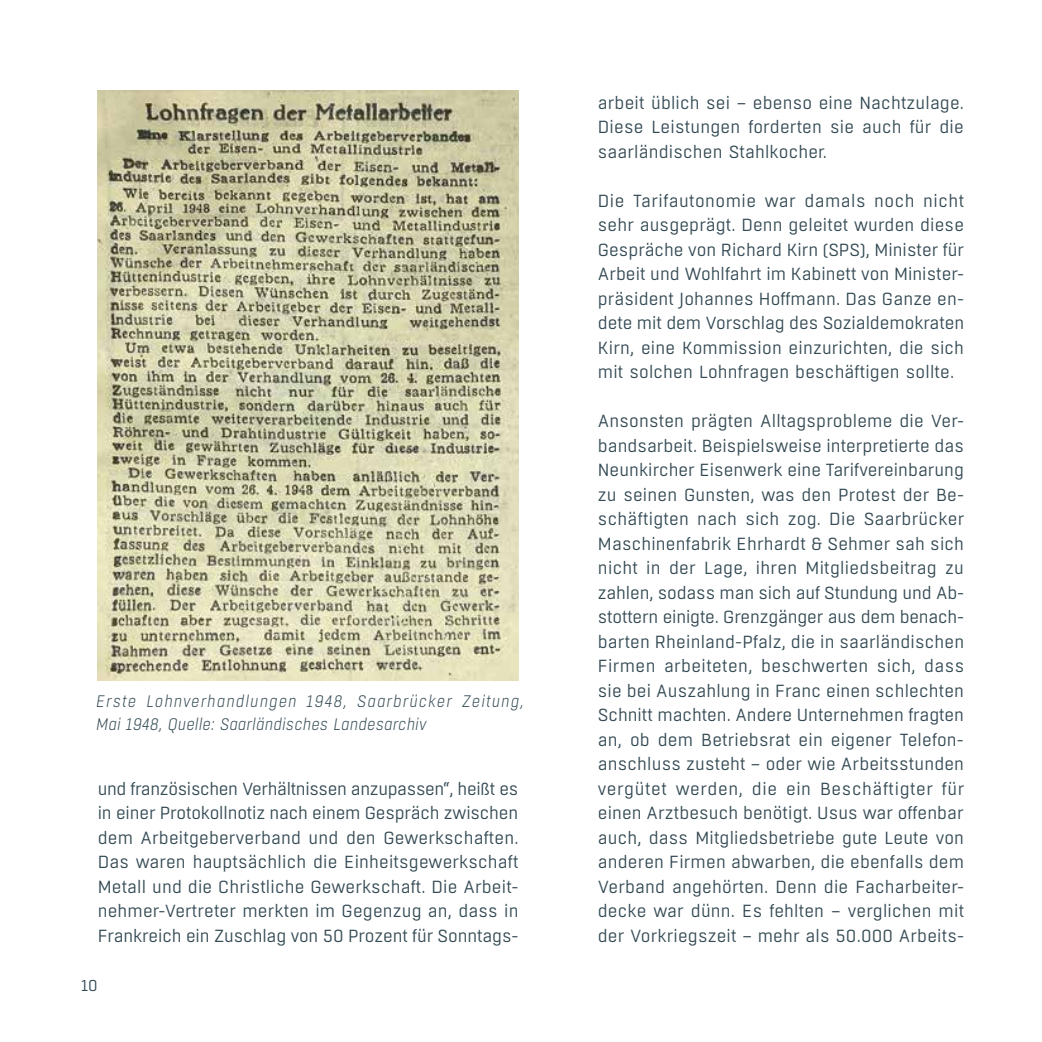
<style>
.page{position:relative;width:1042px;height:1042px;background:#fff}
.page>*{position:absolute;margin:0;border:0;box-sizing:border-box;transform-origin:0 0}
.t1{font:17.5px/24.5px "Boxed";letter-spacing:.01em;color:#344a54;text-align:justify}
.t2{font:italic 300 16.62px/22.8px "Boxed";letter-spacing:.06em;color:#344a54}
.t3{font:15.75px "Boxed";color:#344a54}
</style>
<div class="page">
<img style="left:98px;top:90px;width:420px;height:590px">
<p class="t2" style="left:95px;top:690px;width:429px">Erste Lohnverhandlungen 1948, Saarbrücker Zeitung,<br>Mai 1948, Quelle: Saarländisches Landesarchiv</p>
<p class="t1" style="left:98px;top:776px;width:422px">und französischen Verhältnissen anzupassen“, heißt es in einer Protokollnotiz nach einem Gespräch zwischen dem Arbeitgeberverband und den Gewerkschaften.<br>Das waren hauptsächlich die Einheitsgewerkschaft Metall und die Christliche Gewerkschaft. Die Arbeit&shy;nehmer-Vertreter merkten im Gegenzug an, dass in Frankreich ein Zuschlag von 50 Prozent für Sonntags-</p>
<p class="t3" style="left:81px;top:975px;width:18px">10</p>
<p class="t1" style="left:598px;top:90px;width:368px">arbeit üblich sei – ebenso eine Nachtzulage.<br>Diese Leistungen forderten sie auch für die saarländischen Stahlkocher.</p>
<p class="t1" style="left:598px;top:188px;width:368px">Die Tarifautonomie war damals noch nicht sehr ausgeprägt. Denn geleitet wurden diese Gespräche von Richard Kirn (SPS), Minister für Arbeit und Wohlfahrt im Kabinett von Minister&shy;präsident Johannes Hoffmann. Das Ganze en&shy;dete mit dem Vorschlag des Sozialdemokraten Kirn, eine Kommission einzurichten, die sich mit solchen Lohnfragen beschäftigen sollte.</p>
<p class="t1" style="left:598px;top:409px;width:368px">Ansonsten prägten Alltagsprobleme die Ver&shy;bandsarbeit. Beispielsweise interpretierte das Neunkircher Eisenwerk eine Tarifvereinbarung zu seinen Gunsten, was den Protest der Be&shy;schäftigten nach sich zog. Die Saarbrücker Maschinenfabrik Ehrhardt &amp; Sehmer sah sich nicht in der Lage, ihren Mitgliedsbeitrag zu zahlen, sodass man sich auf Stundung und Ab&shy;stottern einigte. Grenzgänger aus dem benach&shy;barten Rheinland-Pfalz, die in saarländischen Firmen arbeiteten, beschwerten sich, dass sie bei Auszahlung in Franc einen schlechten Schnitt machten. Andere Unternehmen fragten an, ob dem Betriebsrat ein eigener Telefon&shy;anschluss zusteht – oder wie Arbeitsstunden vergütet werden, die ein Beschäftigter für einen Arztbesuch benötigt. Usus war offenbar auch, dass Mitgliedsbetriebe gute Leute von anderen Firmen abwarben, die ebenfalls dem Verband angehörten. Denn die Facharbeiter&shy;decke war dünn. Es fehlten – verglichen mit der Vorkriegszeit – mehr als 50.000 Arbeits-</p>
</div>
